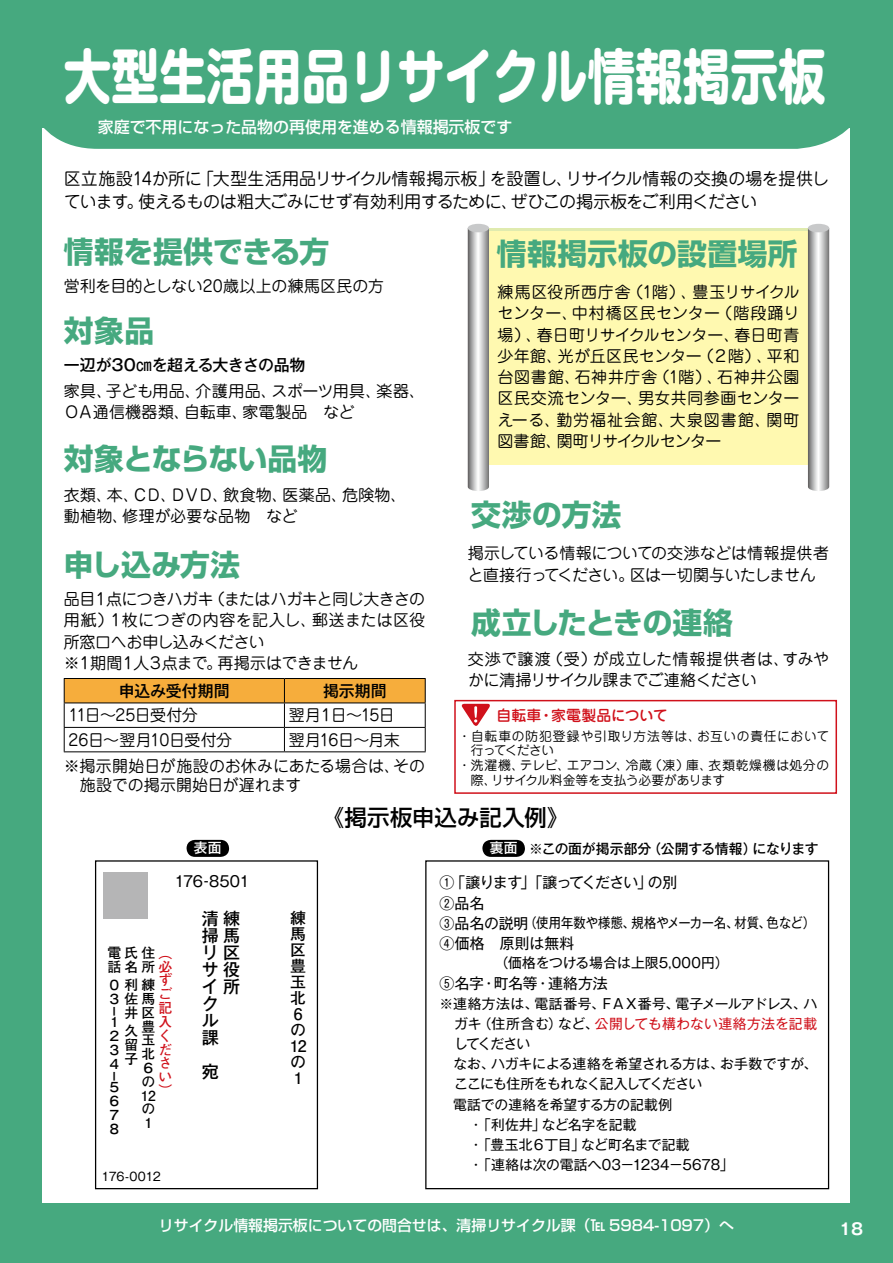
<style>
.page{position:relative;width:893px;height:1263px;background:#46a97f}
.page>*{position:absolute;margin:0;border:0;box-sizing:border-box;transform-origin:0 0}
.t1{font:700 59.55px "Shin M Go Pro";color:#fff;scale:.8 1}
.t2{font:700 29.7px "Shin Go Pr 5";letter-spacing:-.005em;color:#46a97f}
.t3{font:700 29.7px "Shin Go Pr 5";letter-spacing:.02em;color:#46a97f}
.t4{font:700 29.7px "Shin Go Pr 5";letter-spacing:-.03em;color:#46a97f}
.t5{font:500 22.35px "Shin Go Pr 5";letter-spacing:.01em;color:#000}
.t6{font:16.95px/23.4px "Jun 201 Pro";letter-spacing:-.02em;color:#000}
.t7{font:500 16.95px/17.1px "Gothic MB101 Pr 5";color:#000}
.t8{font:15.9px/21.3px "Jun 201 Pro";letter-spacing:-.01em;color:#000}
.t9{font:15.9px/21.3px "Jun 201 Pro";letter-spacing:-.03em;color:#000}
.t10{font:15.9px/21.3px "Jun 201 Pro";letter-spacing:.01em;color:#000}
.t11{font:15.9px/21.3px "Jun 201 Pro";letter-spacing:.02em;color:#000}
.t12{font:500 15.9px "Gothic MB101 Pr 5";letter-spacing:-.01em;color:#000}
.t13{font:500 15.9px "Shin Go Pr 5";color:#fff}
.t14{font:700 15.9px/15.9px "Futo Go B101 Pr 5";color:#000}
.t15{font:15.9px "Jun 201 Pro";letter-spacing:-.035em;color:#000}
.t16{font:700 15.9px "Gothic MB101 Pr 5 De";color:#fff}
.t17{font:500 14.85px "Shin Go Pr 5";color:#fff}
.t18{font:14.85px/20.2px "Gothic MB101 Pr 5";letter-spacing:-.055em;color:#000}
.t19{font:14.85px "Gothic MB101 Pr 5";letter-spacing:-.015em;color:#000}
.t20{font:500 14.85px "Jun 34 Pro";letter-spacing:-.005em;color:#d0111b}
.t21{font:14.85px "Gothic MB101 Pr 5";letter-spacing:.015em;color:#000}
.t22{font:13.8px "Gothic MB101 Pr 5";letter-spacing:-.01em;color:#000}
.t23{font:13.8px "Gothic MB101 Pr 5";letter-spacing:-.035em;color:#000}
.t24{font:13.8px "Gothic MB101 Pr 5";letter-spacing:-.01em;color:#000;scale:.89 1}
.t25{font:700 13.8px/13.8px "Futo Go B101 Pr 5";color:#000;text-align:justify}
.t26{font:13.8px "Gothic MB101 Pr 5";letter-spacing:.02em;color:#d0111b}
.t27{font:500 13.8px "Gothic MB101 Pr 5";letter-spacing:-.015em;color:#000}
.t28{font:13.8px "Gothic MB101 Pr 5";letter-spacing:-.055em;color:#000}
.t29{font:700 13.8px/13.8px "Futo Go B101 Pr 5";color:#d0111b;text-align:right}
.t30{font:500 13.8px "Gothic MB101 Pr 5";color:#fff}
.t31{font:12.75px "Jun 201 Pro";letter-spacing:.05em;color:#000}
.t32{font:12.75px "Jun 201 Pro";letter-spacing:.055em;color:#000}
.t33{font:12.75px "Jun 201 Pro";letter-spacing:-.03em;color:#000}
.t34{font:12.75px "Jun 201 Pro";letter-spacing:-.05em;color:#000}
.t35{font:11.7px "Gothic MB101 Pr 5";letter-spacing:-.035em;color:#000}
.t36{font:700 9.6px "Futo Go B101 Pr 5";color:#000;scale:1.43 1}
.s1{color:#fff}
.s2{color:#000}
.s3{font-size:14.85px}
</style>
<div class="page">
<div style="left:43px;top:128px;width:807px;height:1075px;background:#fff"></div>
<div style="left:23px;top:0;width:847px;height:149px;background:#46a97f;border-radius:74px"></div>
<svg style="left:64px;top:678px;width:362px;height:73px"></svg>
<hr style="left:64px;top:751px;width:220px;height:1px;background:#000">
<hr style="left:284px;top:751px;width:142px;height:1px;background:#000">
<div style="left:425px;top:860px;width:404px;height:329px;border:1px solid #000"></div>
<div style="left:479px;top:231px;width:342px;height:234px;background:#fff9b0"></div>
<svg style="left:468px;top:229px;width:21px;height:262px;background:#b9b9b9"></svg>
<div style="left:468px;top:224px;width:21px;height:8px;background:#c8c9ca;border-radius:50%"></div>
<svg style="left:808px;top:229px;width:21px;height:262px;background:#b8b9b9"></svg>
<div style="left:808px;top:224px;width:21px;height:8px;background:#c8c9ca;border-radius:50%"></div>
<div style="left:95px;top:860px;width:223px;height:329px;border:1px solid #000"></div>
<div style="left:104px;top:872px;width:44px;height:46px;background:#b5b5b6"></div>
<div style="left:187px;top:840px;width:42px;height:17px;background:#000;border-radius:9px"></div>
<div style="left:482px;top:840px;width:43px;height:17px;background:#000;border-radius:9px"></div>
<div style="left:454px;top:700px;width:383px;height:94px;border:2px solid #d0111b"></div>
<svg style="left:461px;top:704px;width:29px;height:22px"></svg>
<h1 class="t1" style="left:64px;top:28px;width:954px">大型生活用品リサイクル情報掲示板</h1>
<p class="t13" style="left:98px;top:114px;width:416px">家庭で不用になった品物の再使用を進める情報掲示板です</p>
<p class="t6" style="left:64px;top:165px;width:767px">区立施設14か所に「大型生活用品リサイクル情報掲示板」を設置し、リサイクル情報の交換の場を提供しています。使えるものは粗大ごみにせず有効利用するために、ぜひこの掲示板をご利用ください</p>
<h2 class="t2" style="left:64px;top:229px;width:267px">情報を提供できる方</h2>
<p class="t8" style="left:64px;top:273px;width:322px">営利を目的としない20歳以上の練馬区民の方</p>
<h2 class="t2" style="left:64px;top:307px;width:181px">対象品　　　</h2>
<p class="t10" style="left:64px;top:379px;width:363px">家具、子ども用品、介護用品、スポーツ用具、楽器、<br>ＯＡ通信機器類、自転車、家電製品　など</p>
<h2 class="t3" style="left:497px;top:230px;width:302px">情報掲示板の設置場所</h2>
<p class="t8" style="left:497px;top:280px;width:303px;text-align:justify">練馬区役所西庁舎（1階）、豊玉リサイクルセンター、中村橋区民センター（階段踊り場）、春日町リサイクルセンター、春日町青少年館、光が丘区民センター（２階）、平和台図書館、石神井庁舎（1階）、石神井公園区民交流センター、男女共同参画センターえーる、勤労福祉会館、大泉図書館、関町図書館、関町リサイクルセンター</p>
<p class="t12" style="left:64px;top:352px;width:243px">一辺が30㎝を超える大きさの品物</p>
<h2 class="t2" style="left:64px;top:435px;width:265px">対象とならない品物</h2>
<p class="t11" style="left:64px;top:482px;width:344px">衣類、本、ＣＤ、ＤＶＤ、飲食物、医薬品、危険物、動植物、修理が必要な品物　など</p>
<h2 class="t2" style="left:64px;top:541px;width:178px">申し込み方法</h2>
<p class="t9" style="left:64px;top:587px;width:363px">品目１点につきハガキ（またはハガキと同じ大きさの用紙）１枚につぎの内容を記入し、郵送または区役所窓口へお申し込みください<br>※１期間１人３点まで。再掲示はできません</p>
<h2 class="t2" style="left:471px;top:491px;width:152px">交渉の方法</h2>
<p class="t9" style="left:468px;top:541px;width:363px">掲示している情報についての交渉などは情報提供者と直接行ってください。区は一切関与いたしません</p>
<h2 class="t4" style="left:471px;top:599px;width:263px">成立したときの連絡</h2>
<p class="t8" style="left:468px;top:647px;width:363px">交渉で譲渡（受）が成立した情報提供者は、すみやかに清掃リサイクル課までご連絡ください</p>
<p class="t12" style="left:119px;top:677px;width:112px">申込み受付期間</p>
<p class="t12" style="left:323px;top:677px;width:65px">掲示期間</p>
<p class="t15" style="left:68px;top:703px;width:131px">11日～25日受付分</p>
<p class="t8" style="left:289px;top:703px;width:108px">翌月１日～15日</p>
<p class="t8" style="left:68px;top:727px;width:165px">26日～翌月10日受付分</p>
<p class="t8" style="left:289px;top:727px;width:113px">翌月16日～月末</p>
<p class="t20" style="left:497px;top:704px;width:172px">自転車・家電製品について</p>
<p class="t32" style="left:458px;top:725px;width:372px">・自転車の防犯登録や引取り方法等は、お互いの責任において</p>
<p class="t34" style="left:471px;top:740px;width:85px">行ってください</p>
<p class="t31" style="left:458px;top:755px;width:372px">・洗濯機、テレビ、エアコン、冷蔵（凍）庫、衣類乾燥機は処分の</p>
<p class="t33" style="left:471px;top:770px;width:256px">際、リサイクル料金等を支払う必要があります</p>
<p class="t8" style="left:80px;top:755px;width:347px;line-height:19.2px;text-indent:-16px">※掲示開始日が施設のお休みにあたる場合は、その施設での掲示開始日が遅れます</p>
<h3 class="t5" style="left:322px;top:799px;width:249px">《掲示板申込み記入例》</h3>
<p class="t30" style="left:194px;top:837px;width:29px">表面</p>
<p class="t27" style="left:490px;top:837px;width:330px"><span class="s1">裏面</span> ※この面が掲示部分（公開する情報）になります</p>
<p class="t19" style="left:174px;top:869px;width:77px">176-8501</p>
<p class="t29" style="left:107px;top:945px;width:66px"><span class="s2">電氏住</span>（<span class="s2">話名所</span>必ず<br>ご<br>記<br>入<br>く<br>だ<br>さ<br>い<br>）</p>
<p class="t25" style="left:107px;top:977px;width:49px">０利練</p>
<p class="t25" style="left:107px;top:991px;width:48px">３佐馬</p>
<p class="t25" style="left:124px;top:1005px;width:31px">井区</p>
<p class="t25" style="left:141px;top:1018px;width:15px">豊</p>
<p class="t25" style="left:141px;top:1032px;width:15px">玉</p>
<p class="t25" style="left:141px;top:1046px;width:15px">北</p>
<p class="t25" style="left:141px;top:1060px;width:13px">６</p>
<p class="t25" style="left:141px;top:1074px;width:14px">の</p>
<p class="t25" style="left:141px;top:1087px;width:16px">12</p>
<p class="t25" style="left:141px;top:1101px;width:14px">の</p>
<p class="t25" style="left:141px;top:1115px;width:10px">１</p>
<p class="t36" style="left:112px;top:1003px;width:4px">|</p>
<p class="t25" style="left:107px;top:1014px;width:13px;text-align:left">１<br>２<br>３<br>４</p>
<p class="t36" style="left:112px;top:1068px;width:4px">|</p>
<p class="t25" style="left:107px;top:1079px;width:13px">５<br>６<br>７<br>８</p>
<p class="t25" style="left:124px;top:1023px;width:15px">久留子</p>
<p class="t7" style="left:202px;top:909px;width:39px">清練掃馬リ区サ役イ所ク<br>ル<br>課　</p>
<p class="t7" style="left:202px;top:1062px;width:18px">宛</p>
<p class="t35" style="left:102px;top:1167px;width:61px">176-0012</p>
<p class="t14" style="left:290px;top:909px;width:19px">練馬区豊玉北<br>6の<br>12の<br>1</p>
<p class="t18" style="left:439px;top:871px;width:239px">①「譲ります」「譲ってください」の別<br>②品名</p>
<p class="t24" style="left:439px;top:912px;width:424px"><span class="s3">③品名の説明</span>（使用年数や様態、規格やメーカー名、材質、色など）</p>
<p class="t21" style="left:439px;top:931px;width:136px">④価格　原則は無料</p>
<p class="t22" style="left:439px;top:951px;width:291px">　　　　（価格をつける場合は上限5,000円）</p>
<p class="t19" style="left:439px;top:971px;width:170px">⑤名字・町名等・連絡方法</p>
<p class="t23" style="left:439px;top:992px;width:379px">※連絡方法は、電話番号、ＦＡＸ番号、電子メールアドレス、ハ</p>
<p class="t26" style="left:454px;top:1012px;width:364px"><span class="s2">ガキ（住所含む）など、</span>公開しても構わない連絡方法を記載</p>
<p class="t22" style="left:454px;top:1032px;width:78px">してください</p>
<p class="t22" style="left:439px;top:1052px;width:379px">　なお、ハガキによる連絡を希望される方は、お手数ですが、</p>
<p class="t28" style="left:454px;top:1073px;width:263px">ここにも住所をもれなく記入してください　</p>
<p class="t22" style="left:439px;top:1093px;width:234px">　電話での連絡を希望する方の記載例</p>
<p class="t22" style="left:469px;top:1113px;width:169px">・「利佐井」など名字を記載</p>
<p class="t23" style="left:469px;top:1133px;width:222px">・「豊玉北６丁目」など町名まで記載</p>
<p class="t22" style="left:469px;top:1153px;width:266px">・「連絡は次の電話へ03－1234－5678」</p>
<p class="t17" style="left:159px;top:1213px;width:576px">リサイクル情報掲示板についての問合せは、清掃リサイクル課（℡ 5984-1097）へ</p>
<p class="t16" style="left:839px;top:1215px;width:12px">18</p>
</div>
